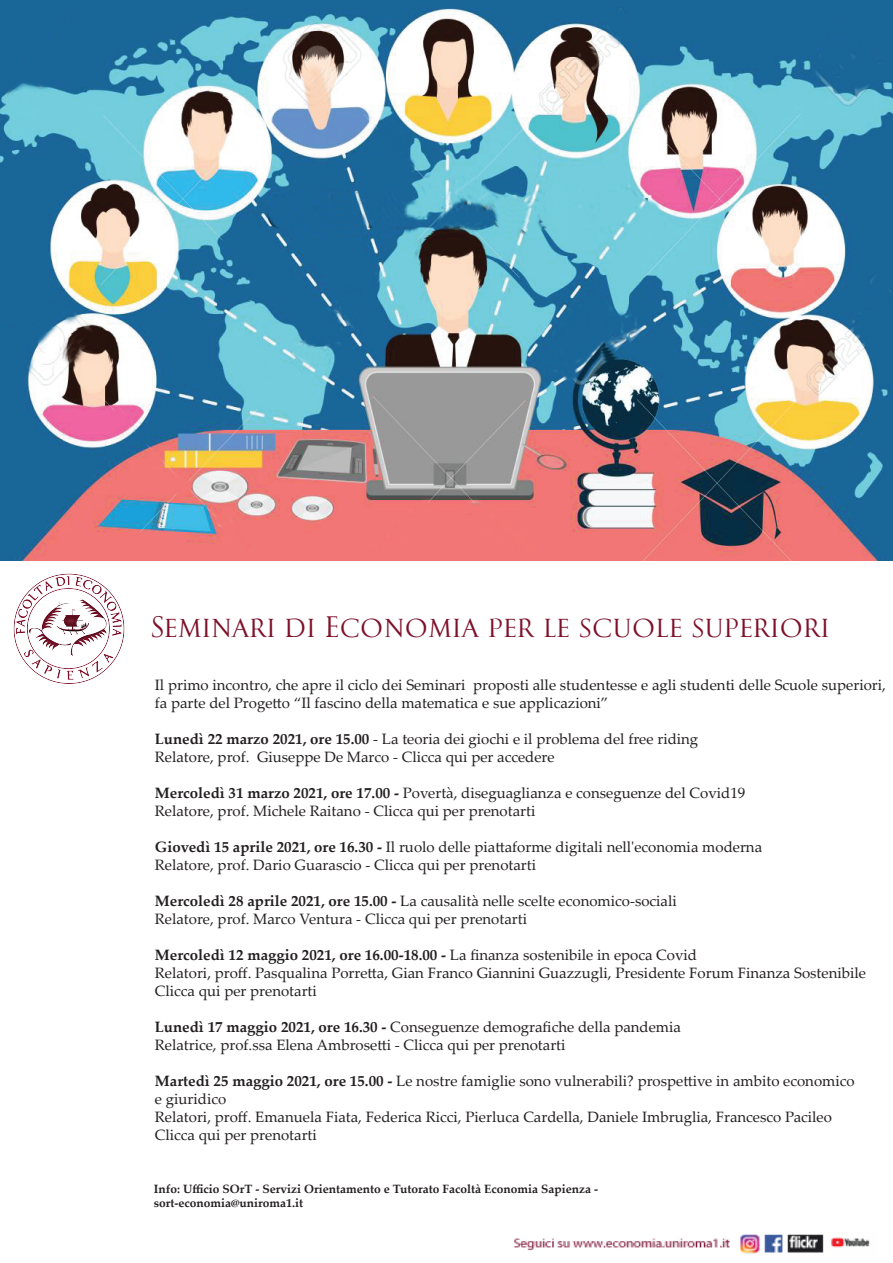
<style>
.page{position:relative;width:893px;height:1263px;background:#fff}
.page>*{position:absolute;margin:0;border:0;box-sizing:border-box;transform-origin:0 0}
.t1{font:27px "Pontif LPW01";color:#7e112a}
.t2{font:15px/18px "Palatino Linotype";color:#231f20}
.t3{font:700 12px/14.4px "Palatino Linotype";color:#231f20}
.s1{font-weight:700}
</style>
<div class="page">
<img style="left:0;top:0;width:893px;height:561px">
<img style="left:514px;top:1234px;width:356px;height:20px">
<img style="left:14px;top:573px;width:111px;height:111px">
<h1 class="t1" style="left:150px;top:610px;width:681px">Seminari di Economia per le scuole superiori</h1>
<p class="t2" style="left:155px;top:675px;width:732px">Il primo incontro, che apre il ciclo dei Seminari proposti alle studentesse e agli studenti delle Scuole superiori, fa parte del Progetto “Il fascino della matematica e sue applicazioni”</p>
<p class="t2" style="left:155px;top:729px;width:545px"><span class="s1">Lunedì 22 marzo 2021, ore 15.00</span> - La teoria dei giochi e il problema del free riding<br>Relatore, prof. Giuseppe De Marco - Clicca qui per accedere</p>
<p class="t2" style="left:155px;top:783px;width:592px"><span class="s1">Mercoledì 31 marzo 2021, ore 17.00 -</span> Povertà, diseguaglianza e conseguenze del Covid19<br>Relatore, prof. Michele Raitano - Clicca qui per prenotarti</p>
<p class="t2" style="left:155px;top:837px;width:609px"><span class="s1">Giovedì 15 aprile 2021, ore 16.30 -</span> Il ruolo delle piattaforme digitali nell'economia moderna<br>Relatore, prof. Dario Guarascio - Clicca qui per prenotarti</p>
<p class="t2" style="left:155px;top:891px;width:523px"><span class="s1">Mercoledì 28 aprile 2021, ore 15.00 -</span> La causalità nelle scelte economico-sociali<br>Relatore, prof. Marco Ventura - Clicca qui per prenotarti</p>
<p class="t2" style="left:155px;top:945px;width:713px"><span class="s1">Mercoledì 12 maggio 2021, ore 16.00-18.00 -</span> La finanza sostenibile in epoca Covid<br>Relatori, proff. Pasqualina Porretta, Gian Franco Giannini Guazzugli, Presidente Forum Finanza Sostenibile<br>Clicca qui per prenotarti</p>
<p class="t2" style="left:155px;top:1017px;width:528px"><span class="s1">Lunedì 17 maggio 2021, ore 16.30 -</span> Conseguenze demografiche della pandemia<br>Relatrice, prof.ssa Elena Ambrosetti - Clicca qui per prenotarti</p>
<p class="t2" style="left:155px;top:1071px;width:701px"><span class="s1">Martedì 25 maggio 2021, ore 15.00 -</span> Le nostre famiglie sono vulnerabili? prospettive in ambito economico e giuridico<br>Relatori, proff. Emanuela Fiata, Federica Ricci, Pierluca Cardella, Daniele Imbruglia, Francesco Pacileo Clicca qui per prenotarti</p>
<p class="t3" style="left:154px;top:1181px;width:446px">Info: Ufficio SOrT - Servizi Orientamento e Tutorato Facoltà Economia Sapienza - sort-economia@uniroma1.it</p>
</div>
